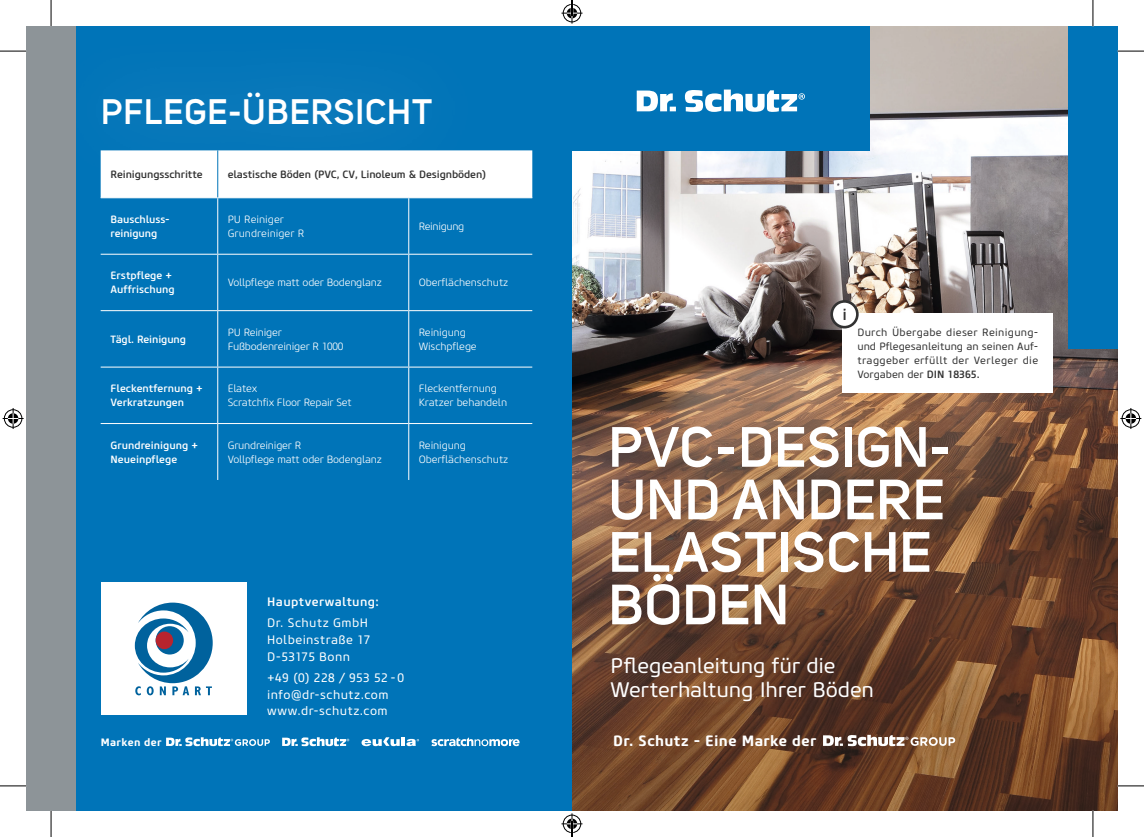
<style>
.page{position:relative;width:1144px;height:837px;background:#fff}
.page>*{position:absolute;margin:0;border:0;box-sizing:border-box;transform-origin:0 0}
.t1{font:600 56px/52.5px "Uni Sans";letter-spacing:.01em;color:#fff}
.t2{font:600 35px "Uni Sans";letter-spacing:.03em;color:#fff}
.t3{font:21px/24.5px "Core Sans M45";letter-spacing:-.01em;color:#fff}
.t4{font:500 15.75px "Core Sans M55";color:#323232}
.t5{font:700 14.88px "Core Sans M65";letter-spacing:.03em;color:#fff}
.t6{font:12.25px/16.6px "Core Sans M45";letter-spacing:.035em;color:#fff}
.t7{font:500 12.25px "Core Sans M55";letter-spacing:.03em;color:#fff}
.t8{font:700 10.67px "Core Sans M65";letter-spacing:.035em;color:#fff}
.t9{font:300 10.5px/14px "Core Sans M35";letter-spacing:-.02em;color:#fff}
.t10{font:500 10.5px/14px "Core Sans M55";color:#fff}
.t11{font:10.5px/14px "Core Sans M45";letter-spacing:.035em;color:#323232;text-align:justify}
.t12{font:500 10.5px "Core Sans M55";letter-spacing:-.01em;color:#323232}
.t13{font:300 10.5px/14px "Core Sans M35";color:#fff}
.s1{font-family:"Core Sans M55";font-weight:500}
</style>
<div class="page">
<img style="left:572px;top:26px;width:546px;height:784px">
<div style="left:1068px;top:26px;width:50px;height:323px;background:#0074b8"></div>
<svg style="left:823px;top:734px;width:132px;height:12px"></svg>
<div style="left:572px;top:26px;width:298px;height:124px;background:#0074b8"></div>
<svg style="left:637px;top:89px;width:168px;height:23px"></svg>
<div style="left:26px;top:26px;width:546px;height:784px;background:#0074b8"></div>
<div style="left:26px;top:26px;width:50px;height:784px;background:#8d9498"></div>
<div style="left:101px;top:150px;width:431px;height:47px;background:#fff"></div>
<hr style="left:101px;top:197px;width:117px;height:1px;background:#fff">
<hr style="left:218px;top:197px;width:191px;height:1px;background:#fff">
<hr style="left:409px;top:197px;width:123px;height:1px;background:#fff">
<hr style="left:101px;top:254px;width:117px;height:1px;background:#fff">
<hr style="left:218px;top:254px;width:191px;height:1px;background:#fff">
<hr style="left:409px;top:254px;width:123px;height:1px;background:#fff">
<hr style="left:101px;top:310px;width:117px;height:1px;background:#fff">
<hr style="left:218px;top:310px;width:191px;height:1px;background:#fff">
<hr style="left:409px;top:310px;width:123px;height:1px;background:#fff">
<hr style="left:217px;top:150px;width:1px;height:47px;background:#0074b8">
<hr style="left:101px;top:366px;width:117px;height:1px;background:#fff">
<hr style="left:218px;top:366px;width:191px;height:1px;background:#fff">
<hr style="left:409px;top:366px;width:123px;height:1px;background:#fff">
<hr style="left:217px;top:198px;width:1px;height:56px;background:#fff">
<hr style="left:408px;top:198px;width:1px;height:56px;background:#fff">
<hr style="left:217px;top:254px;width:1px;height:56px;background:#fff">
<hr style="left:408px;top:254px;width:1px;height:56px;background:#fff">
<hr style="left:217px;top:311px;width:1px;height:55px;background:#fff">
<hr style="left:408px;top:311px;width:1px;height:55px;background:#fff">
<hr style="left:217px;top:367px;width:1px;height:56px;background:#fff">
<hr style="left:408px;top:367px;width:1px;height:56px;background:#fff">
<hr style="left:217px;top:424px;width:1px;height:56px;background:#fff">
<hr style="left:408px;top:424px;width:1px;height:56px;background:#fff">
<hr style="left:101px;top:423px;width:117px;height:1px;background:#fff">
<hr style="left:218px;top:423px;width:191px;height:1px;background:#fff">
<hr style="left:409px;top:423px;width:123px;height:1px;background:#fff">
<div style="left:39px;top:30px;width:453px;height:162px;background:#fff;opacity:.3"></div>
<svg style="left:282px;top:737px;width:67px;height:9px"></svg>
<svg style="left:361px;top:737px;width:58px;height:9px"></svg>
<svg style="left:431px;top:737px;width:89px;height:9px"></svg>
<svg style="left:166px;top:737px;width:104px;height:9px"></svg>
<div style="left:842px;top:313px;width:211px;height:79px;background:#fff"></div>
<div style="left:832px;top:301px;width:25px;height:26px;background:#fff;border-radius:50%"></div>
<div style="left:830px;top:300px;width:29px;height:28px;border:3px solid #323232;border-radius:50%"></div>
<div style="left:101px;top:582px;width:145px;height:132px;background:#fff"></div>
<svg style="left:135px;top:602px;width:78px;height:93px"></svg>
<svg style="left:0;top:51px;width:26px;height:1px"></svg>
<svg style="left:1118px;top:51px;width:26px;height:1px"></svg>
<svg style="left:0;top:785px;width:26px;height:1px"></svg>
<svg style="left:1118px;top:785px;width:26px;height:1px"></svg>
<svg style="left:51px;top:0;width:1px;height:26px"></svg>
<svg style="left:51px;top:810px;width:1px;height:26px"></svg>
<svg style="left:1092px;top:0;width:1px;height:26px"></svg>
<svg style="left:1092px;top:810px;width:1px;height:26px"></svg>
<svg style="left:3px;top:408px;width:21px;height:21px"></svg>
<svg style="left:1120px;top:408px;width:21px;height:21px"></svg>
<svg style="left:561px;top:0;width:21px;height:24px"></svg>
<svg style="left:561px;top:813px;width:21px;height:23px"></svg>
<h2 class="t2" style="left:101px;top:86px;width:333px">PFLEGE-ÜBERSICHT</h2>
<p class="t12" style="left:111px;top:168px;width:94px">Reinigungsschritte</p>
<p class="t12" style="left:228px;top:168px;width:260px">elastische Böden (PVC, CV, Linoleum &amp; Designböden)</p>
<p class="t10" style="left:111px;top:212px;width:61px">Bauschluss&shy;reinigung</p>
<p class="t13" style="left:228px;top:212px;width:78px">PU Reiniger<br>Grundreiniger R</p>
<p class="t9" style="left:419px;top:219px;width:47px">Reinigung</p>
<p class="t10" style="left:111px;top:269px;width:66px">Erstpflege +<br>Auffrischung</p>
<p class="t9" style="left:228px;top:276px;width:156px">Vollpflege matt oder Bodenglanz</p>
<p class="t9" style="left:419px;top:276px;width:91px">Oberflächenschutz</p>
<p class="t10" style="left:111px;top:332px;width:77px">Tägl. Reinigung</p>
<p class="t9" style="left:228px;top:325px;width:117px">PU Reiniger<br>Fußbodenreiniger R 1000</p>
<p class="t9" style="left:419px;top:325px;width:60px">Reinigung<br>Wischpflege</p>
<p class="t10" style="left:111px;top:381px;width:94px">Fleckentfernung +<br>Verkratzungen</p>
<p class="t9" style="left:228px;top:381px;width:126px">Elatex<br>Scratchfix Floor Repair Set</p>
<p class="t9" style="left:419px;top:381px;width:90px">Fleckentfernung<br>Kratzer behandeln</p>
<p class="t10" style="left:111px;top:438px;width:89px">Grundreinigung +<br>Neueinpflege</p>
<p class="t9" style="left:228px;top:438px;width:156px">Grundreiniger R<br>Vollpflege matt oder Bodenglanz</p>
<p class="t9" style="left:419px;top:438px;width:91px">Reinigung<br>Oberflächenschutz</p>
<p class="t8" style="left:101px;top:735px;width:63px">Marken der</p>
<p class="t7" style="left:267px;top:593px;width:113px">Hauptverwaltung:</p>
<p class="t6" style="left:267px;top:614px;width:105px">Dr. Schutz GmbH<br>Holbeinstraße 17<br>D-53175 Bonn</p>
<p class="t6" style="left:267px;top:669px;width:138px">+49 (0) 228 / 953 52 -0 info@dr-schutz.com www.dr-schutz.com</p>
<h3 class="t4" style="left:842px;top:304px;width:6px">i</h3>
<p class="t11" style="left:857px;top:325px;width:182px">Durch Übergabe dieser Reinigung&shy;und Pflegesanleitung an seinen Auf&shy;traggeber erfüllt der Verleger die Vorgaben der <span class="s1">DIN 18365.</span></p>
<h1 class="t1" style="left:608px;top:416px;width:344px">PVC-DESIGN-<br>UND ANDERE<br>ELASTISCHE<br>BÖDEN</h1>
<h3 class="t3" style="left:610px;top:653px;width:265px">Pflegeanleitung für die<br>Werterhaltung Ihrer Böden</h3>
<h3 class="t5" style="left:613px;top:730px;width:205px">Dr. Schutz - Eine Marke der</h3>
</div>
